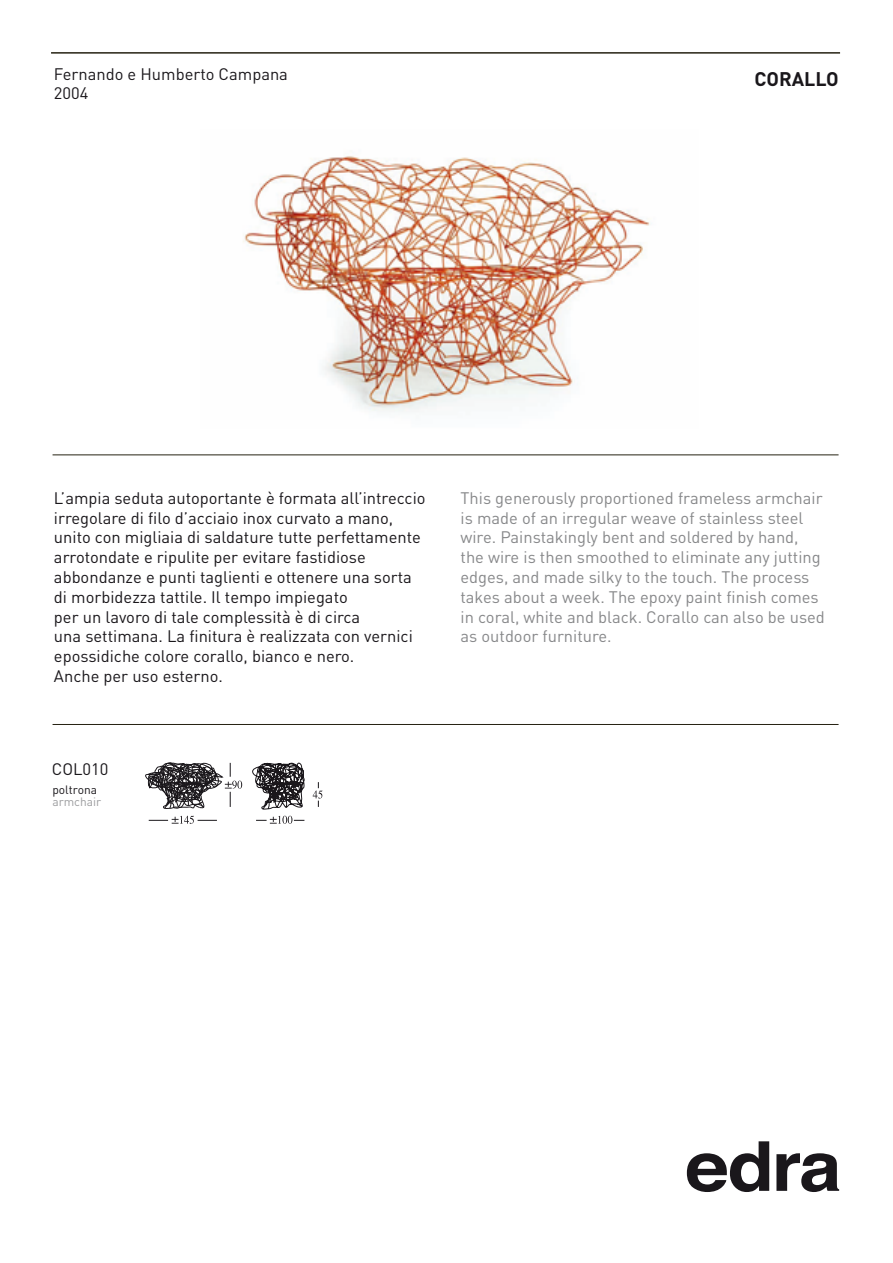
<style>
.page{position:relative;width:893px;height:1263px;background:#fff}
.page>*{position:absolute;margin:0;border:0;box-sizing:border-box;transform-origin:0 0}
.t1{font:700 19.5px "DIN";color:#1a171b}
.t2{font:16.5px/19.8px "DIN";color:#1a171b}
.t3{font:16.5px/19.8px "DIN";color:#87888a}
.t4{font:12px "DIN";color:#1a171b}
.t5{font:12px "DIN";color:#9c9d9f}
</style>
<div class="page">
<svg style="left:687px;top:1141px;width:82px;height:51px"></svg>
<svg style="left:776px;top:1153px;width:63px;height:39px"></svg>
<hr style="left:51px;top:52px;width:789px;height:2px;background:#262213">
<hr style="left:53px;top:455px;width:785px;height:1px;background:#262213">
<hr style="left:53px;top:724px;width:785px;height:1px;background:#262213">
<svg style="left:145px;top:762px;width:177px;height:62px"></svg>
<img style="left:243px;top:156px;width:407px;height:256px">
<p class="t2" style="left:54px;top:63px;width:236px">Fernando e Humberto Campana<br>2004</p>
<p class="t1" style="left:754px;top:66px;width:86px">CORALLO</p>
<p class="t2" style="left:54px;top:488px;width:373px">L’ampia seduta autoportante è formata all’intreccio irregolare di filo d’acciaio inox curvato a mano, unito con migliaia di saldature tutte perfettamente arrotondate e ripulite per evitare fastidiose abbondanze e punti taglienti e ottenere una sorta di morbidezza tattile. Il tempo impiegato<br>per un lavoro di tale complessità è di circa<br>una settimana. La finitura è realizzata con vernici epossidiche colore corallo, bianco e nero.<br>Anche per uso esterno.</p>
<p class="t3" style="left:460px;top:488px;width:366px">This generously proportioned frameless armchair is made of an irregular weave of stainless steel wire. Painstakingly bent and soldered by hand, the wire is then smoothed to eliminate any jutting edges, and made silky to the touch. The process takes about a week. The epoxy paint finish comes in coral, white and black. Corallo can also be used as outdoor furniture.</p>
<p class="t2" style="left:52px;top:759px;width:58px">COL010</p>
<p class="t4" style="left:52px;top:782px;width:46px">poltrona</p>
<p class="t5" style="left:52px;top:794px;width:50px">armchair</p>
</div>
